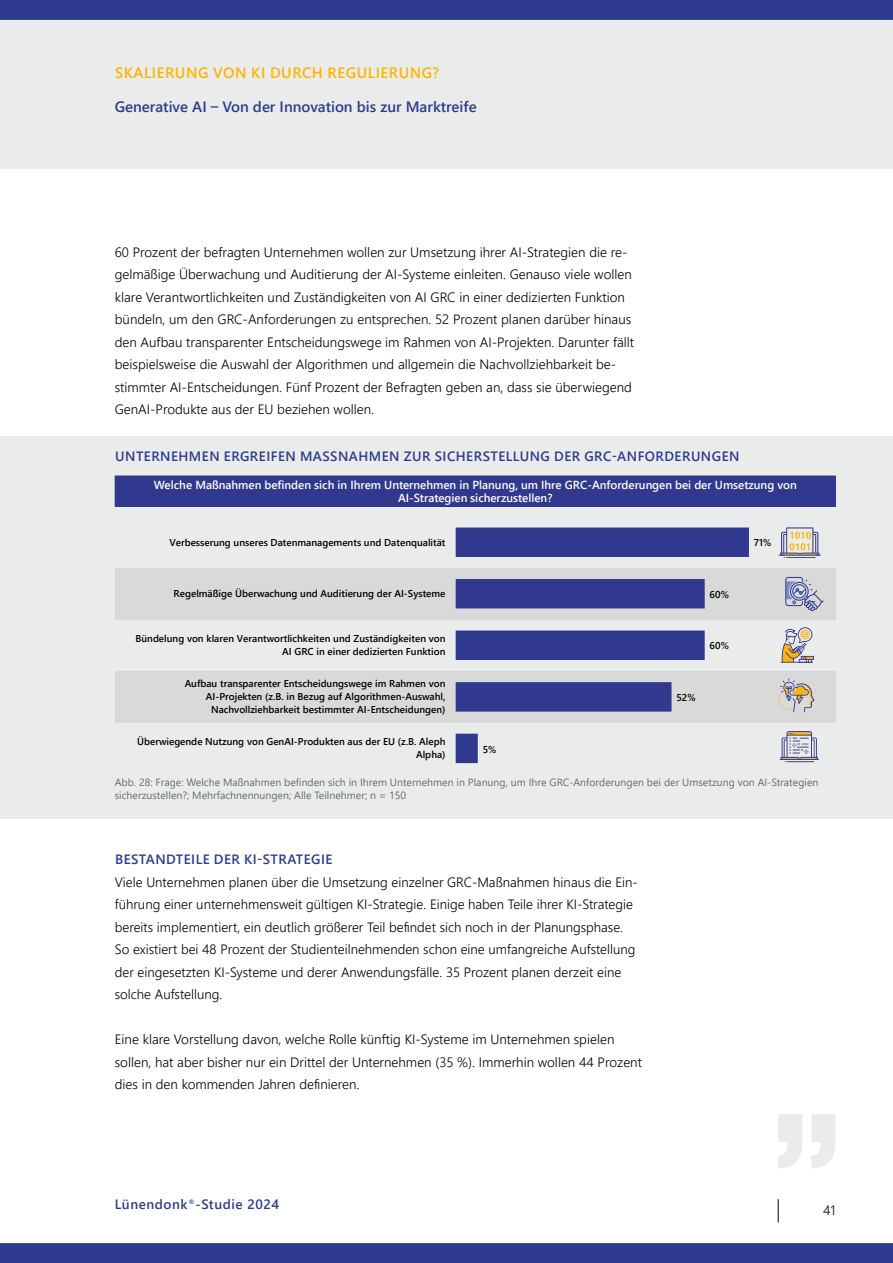
<style>
.page{position:relative;width:893px;height:1263px;background:#fff}
.page>*{position:absolute;margin:0;border:0;box-sizing:border-box;transform-origin:0 0}
.t1{font:600 15px "Segoe UI";color:#2e3a90}
.t2{font:600 15px "Segoe UI";color:#ffb400}
.t3{font:300 13.5px/22.5px "Segoe UI";color:#000}
.t4{font:600 13.5px "Segoe UI";letter-spacing:.035em;color:#2e3a90}
.t5{font:600 11.7px/14px "Segoe UI";color:#fff;text-align:center}
.t6{font:10.5px/13.5px "Segoe UI";color:#676c6e}
.t7{font:600 9.9px/13.2px "Segoe UI";color:#000;text-align:right}
</style>
<div class="page">
<div style="left:0;top:0;width:893px;height:169px;background:#eaecec"></div>
<svg style="left:778px;top:1199px;width:1px;height:23px"></svg>
<div style="left:0;top:1243px;width:893px;height:20px;background:#2e3a90"></div>
<svg style="left:778px;top:1114px;width:58px;height:54px"></svg>
<div style="left:0;top:0;width:893px;height:20px;background:#2e3a90"></div>
<div style="left:0;top:436px;width:893px;height:383px;background:#eaecec"></div>
<div style="left:115px;top:671px;width:721px;height:52px;background:#d9d9d9"></div>
<div style="left:115px;top:568px;width:721px;height:51px;background:#d9d9d9"></div>
<div style="left:115px;top:476px;width:720px;height:30px;background:#31398e"></div>
<svg style="left:456px;top:527px;width:293px;height:236px"></svg>
<svg style="left:785px;top:577px;width:39px;height:34px"></svg>
<svg style="left:779px;top:731px;width:40px;height:31px"></svg>
<svg style="left:778px;top:678px;width:36px;height:34px"></svg>
<hr style="left:781px;top:662px;width:32px;height:1px;background:#323b8e">
<svg style="left:782px;top:627px;width:32px;height:36px"></svg>
<svg style="left:778px;top:527px;width:43px;height:31px"></svg>
<p class="t2" style="left:115px;top:58px;width:19px">Skalierung</p>
<p class="t2" style="left:213px;top:58px;width:12px">von</p>
<p class="t2" style="left:251px;top:58px;width:30px">KI durch</p>
<p class="t2" style="left:328px;top:58px;width:21px">Regulierung</p>
<p class="t2" style="left:433px;top:58px;width:8px">?</p>
<p class="t1" style="left:115px;top:92px;width:363px">Generative AI – Von der Innovation bis zur Marktreife</p>
<p class="t3" style="left:115px;top:239px;width:521px">60 Prozent der befragten Unternehmen wollen zur Umsetzung ihrer AI-Strategien die re&shy;gelmäßige Überwachung und Auditierung der AI-Systeme einleiten. Genauso viele wollen klare Verantwortlichkeiten und Zuständigkeiten von AI GRC in einer dedizierten Funktion bündeln, um den GRC-Anforderungen zu entsprechen. 52 Prozent planen darüber hinaus den Aufbau transparenter Entscheidungswege im Rahmen von AI-Projekten. Darunter fällt beispielsweise die Auswahl der Algorithmen und allgemein die Nachvollziehbarkeit be&shy;stimmter AI-Entscheidungen. Fünf Prozent der Befragten geben an, dass sie überwiegend GenAI-Produkte aus der EU beziehen wollen.</p>
<p class="t4" style="left:115px;top:444px;width:626px">UNTERNEHMEN ERGREIFEN MASSNAHMEN ZUR SICHERSTELLUNG DER GRC-ANFORDERUNGEN</p>
<p class="t5" style="left:154px;top:476px;width:644px">Welche Maßnahmen befinden sich in Ihrem Unternehmen in Planung, um Ihre GRC-Anforderungen bei der Umsetzung von<br>AI-Strategien sicherzustellen?</p>
<p class="t7" style="left:169px;top:535px;width:278px">Verbesserung unseres Datenmanagements und Datenqualität</p>
<p class="t7" style="left:174px;top:586px;width:273px">Regelmäßige Überwachung und Auditierung der AI-Systeme</p>
<p class="t7" style="left:135px;top:631px;width:312px">Bündelung von klaren Verantwortlichkeiten und Zuständigkeiten von<br>AI GRC in einer dedizierten Funktion</p>
<p class="t7" style="left:185px;top:676px;width:262px">Aufbau transparenter Entscheidungswege im Rahmen von<br>AI-Projekten (z.B. in Bezug auf Algorithmen-Auswahl,<br>Nachvollziehbarkeit bestimmter AI-Entscheidungen)</p>
<p class="t7" style="left:137px;top:734px;width:310px">Überwiegende Nutzung von GenAI-Produkten aus der EU (z.B. Aleph<br>Alpha)</p>
<p class="t7" style="left:483px;top:742px;width:15px">5%</p>
<p class="t7" style="left:710px;top:587px;width:21px">60%</p>
<p class="t7" style="left:710px;top:638px;width:21px">60%</p>
<p class="t7" style="left:676px;top:690px;width:21px">52%</p>
<p class="t7" style="left:754px;top:535px;width:19px">71%</p>
<p class="t6" style="left:115px;top:774px;width:705px">Abb. 28: Frage: Welche Maßnahmen befinden sich in Ihrem Unternehmen in Planung, um Ihre GRC-Anforderungen bei der Umsetzung von AI-Strategien sicherzustellen?; Mehrfachnennungen; Alle Teilnehmer; n = 150</p>
<p class="t4" style="left:115px;top:847px;width:219px">BESTANDTEILE DER KI-STRATEGIE</p>
<p class="t3" style="left:115px;top:869px;width:524px">Viele Unternehmen planen über die Umsetzung einzelner GRC-Maßnahmen hinaus die Ein&shy;führung einer unternehmensweit gültigen KI-Strategie. Einige haben Teile ihrer KI-Strategie bereits implementiert, ein deutlich größerer Teil befindet sich noch in der Planungsphase.<br>So existiert bei 48 Prozent der Studienteilnehmenden schon eine umfangreiche Aufstellung der eingesetzten KI-Systeme und derer Anwendungsfälle. 35 Prozent planen derzeit eine solche Aufstellung.</p>
<p class="t3" style="left:115px;top:1027px;width:529px">Eine klare Vorstellung davon, welche Rolle künftig KI-Systeme im Unternehmen spielen sollen, hat aber bisher nur ein Drittel der Unternehmen (35 %). Immerhin wollen 44 Prozent dies in den kommenden Jahren definieren.</p>
<p class="t4" style="left:115px;top:1191px;width:166px">Lünendonk<sup>®</sup>-Studie 2024</p>
<p class="t3" style="left:823px;top:1197px;width:14px">41</p>
</div>
